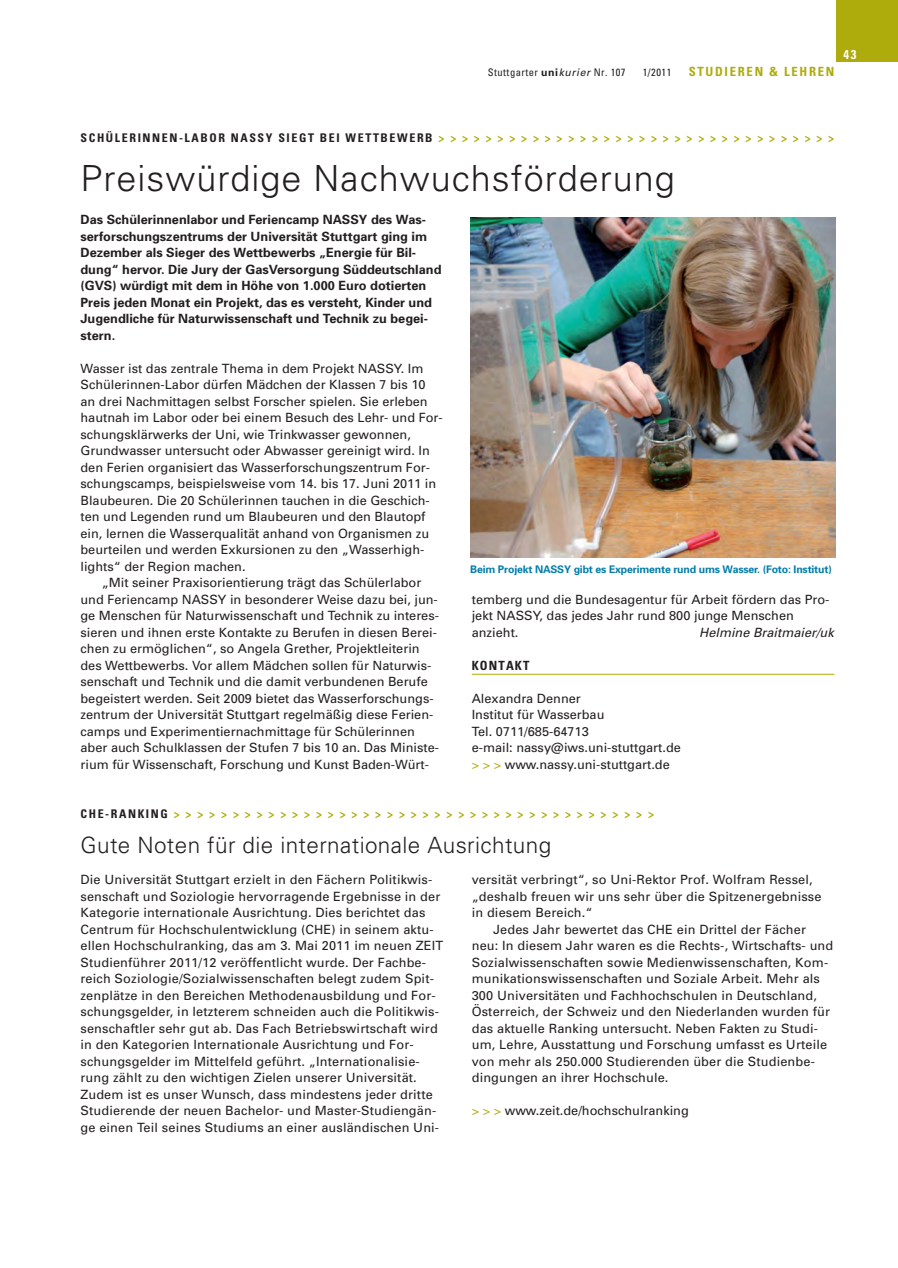
<style>
.page{position:relative;width:898px;height:1268px;background:#fff}
.page>*{position:absolute;margin:0;border:0;box-sizing:border-box;transform-origin:0 0}
.t1{font:300 36px "Univers";letter-spacing:.03em;color:#231f20}
.t2{font:300 22.5px "Univers";letter-spacing:.015em;color:#231f20}
.t3{font:12.75px/16.5px "Univers";color:#231f20}
.t4{font:700 12.75px/16.5px "Univers";color:#231f20}
.t5{font:italic 12.75px "Univers";color:#231f20}
.t6{font:700 condensed 12.75px "Univers";letter-spacing:.135em;color:#aeac0c}
.t7{font:700 condensed 12.75px "Univers";letter-spacing:.09em;color:#231f20}
.t8{font:700 condensed 12.75px "Univers";color:#fff}
.t9{font:700 condensed 12px "Univers";letter-spacing:.135em;color:#231f20}
.t10{font:700 condensed 12px "Univers";letter-spacing:.135em;color:#aeac0c}
.t11{font:700 10.5px "Univers";letter-spacing:-.015em;color:#027daa}
.t12{font:condensed 10.5px "Univers";letter-spacing:.045em;color:#231f20}
.s1{font-weight:700;font-stretch:normal}
.s2{font-style:italic;font-stretch:normal}
.s3{color:#aeac0c}
.s4{color:#231f20}
</style>
<div class="page">
<img style="left:470px;top:0;width:428px;height:675px">
<p class="t12" style="left:488px;top:66px;width:139px">Stuttgarter <span class="s1">uni</span><span class="s2">kurier</span> Nr. 107</p>
<p class="t12" style="left:643px;top:66px;width:30px">1/2011</p>
<p class="t6" style="left:689px;top:64px;width:147px">STUDIEREN &amp; LEHREN</p>
<p class="t8" style="left:843px;top:47px;width:15px">43</p>
<p class="t9" style="left:81px;top:130px;width:755px">SCHÜLERINNEN-LABOR NASSY SIEGT BEI WETTBEWERB <span class="s3">&gt; &gt; &gt; &gt; &gt; &gt; &gt; &gt; &gt; &gt; &gt; &gt; &gt; &gt; &gt; &gt; &gt; &gt; &gt; &gt; &gt; &gt; &gt; &gt; &gt; &gt; &gt; &gt; &gt; &gt; &gt; &gt; &gt; &gt;</span></p>
<h1 class="t1" style="left:81px;top:165px;width:596px">Preiswürdige Nachwuchsförderung</h1>
<p class="t4" style="left:81px;top:212px;width:362px">Das Schülerinnenlabor und Feriencamp NASSY des Was&shy;serforschungszentrums der Universität Stuttgart ging im Dezember als Sieger des Wettbewerbs „Energie für Bil&shy;dung“ hervor. Die Jury der GasVersorgung Süddeutschland (GVS) würdigt mit dem in Höhe von 1.000 Euro dotierten Preis jeden Monat ein Projekt, das es versteht, Kinder und Jugendliche für Naturwissenschaft und Technik zu begei&shy;stern.</p>
<p class="t3" style="left:81px;top:361px;width:344px">Wasser ist das zentrale Thema in dem Projekt NASSY. Im</p>
<p class="t3" style="left:81px;top:377px;width:347px">Schülerinnen-Labor dürfen Mädchen der Klassen 7 bis 10</p>
<p class="t3" style="left:81px;top:394px;width:349px">an drei Nachmittagen selbst Forscher spielen. Sie erleben</p>
<p class="t3" style="left:81px;top:410px;width:364px">hautnah im Labor oder bei einem Besuch des Lehr- und For-</p>
<p class="t3" style="left:81px;top:427px;width:332px">schungsklärwerks der Uni, wie Trinkwasser gewonnen,</p>
<p class="t3" style="left:81px;top:443px;width:351px">Grundwasser untersucht oder Abwasser gereinigt wird. In</p>
<p class="t3" style="left:81px;top:460px;width:351px">den Ferien organisiert das Wasserforschungszentrum For-</p>
<p class="t3" style="left:81px;top:476px;width:357px">schungscamps, beispielsweise vom 14. bis 17. Juni 2011 in</p>
<p class="t3" style="left:81px;top:493px;width:351px">Blaubeuren. Die 20 Schülerinnen tauchen in die Geschich-</p>
<p class="t3" style="left:81px;top:509px;width:347px">ten und Legenden rund um Blaubeuren und den Blautopf</p>
<p class="t3" style="left:81px;top:526px;width:350px">ein, lernen die Wasserqualität anhand von Organismen zu</p>
<p class="t3" style="left:81px;top:542px;width:345px">beurteilen und werden Exkursionen zu den „Wasserhigh-</p>
<p class="t3" style="left:81px;top:559px;width:167px">lights“ der Region machen.</p>
<p class="t3" style="left:102px;top:575px;width:321px">„Mit seiner Praxisorientierung trägt das Schülerlabor</p>
<p class="t3" style="left:81px;top:592px;width:359px">und Feriencamp NASSY in besonderer Weise dazu bei, jun-</p>
<p class="t3" style="left:81px;top:608px;width:360px">ge Menschen für Naturwissenschaft und Technik zu interes-</p>
<p class="t3" style="left:81px;top:625px;width:358px">sieren und ihnen erste Kontakte zu Berufen in diesen Berei-</p>
<p class="t3" style="left:81px;top:641px;width:341px">chen zu ermöglichen“, so Angela Grether, Projektleiterin</p>
<p class="t3" style="left:81px;top:658px;width:352px">des Wettbewerbs. Vor allem Mädchen sollen für Naturwis-</p>
<p class="t3" style="left:81px;top:674px;width:349px">senschaft und Technik und die damit verbundenen Berufe</p>
<p class="t3" style="left:81px;top:691px;width:355px">begeistert werden. Seit 2009 bietet das Wasserforschungs-</p>
<p class="t3" style="left:81px;top:707px;width:354px">zentrum der Universität Stuttgart regelmäßig diese Ferien-</p>
<p class="t3" style="left:81px;top:724px;width:336px">camps und Experimentiernachmittage für Schülerinnen</p>
<p class="t3" style="left:81px;top:740px;width:360px">aber auch Schulklassen der Stufen 7 bis 10 an. Das Ministe-</p>
<p class="t3" style="left:81px;top:757px;width:350px">rium für Wissenschaft, Forschung und Kunst Baden-Würt-</p>
<p class="t11" style="left:470px;top:565px;width:363px">Beim Projekt NASSY gibt es Experimente rund ums Wasser. (Foto: Institut)</p>
<p class="t3" style="left:472px;top:592px;width:359px">temberg und die Bundesagentur für Arbeit fördern das Pro&shy;jekt NASSY, das jedes Jahr rund 800 junge Menschen anzieht.</p>
<p class="t5" style="left:699px;top:627px;width:136px">Helmine Braitmaier/uk</p>
<p class="t7" style="left:472px;top:658px;width:59px">KONTAKT</p>
<p class="t3" style="left:472px;top:691px;width:211px">Alexandra Denner<br>Institut für Wasserbau<br>Tel. 0711/685-64713<br>e-mail: nassy@iws.uni-stuttgart.de <span class="s3">&gt; &gt; &gt;</span> www.nassy.uni-stuttgart.de</p>
<p class="t10" style="left:81px;top:807px;width:575px"><span class="s4">CHE-RANKING</span> &gt;&gt;&gt;&gt;&gt;&gt;&gt;&gt;&gt;&gt;&gt;&gt;&gt;&gt;&gt;&gt;&gt;&gt;&gt;&gt;&gt;&gt;&gt;&gt;&gt;&gt;&gt;&gt;&gt;&gt;&gt;&gt;&gt;&gt;&gt;&gt;&gt;&gt;&gt;&gt;&gt;</p>
<h2 class="t2" style="left:81px;top:837px;width:472px">Gute Noten für die internationale Ausrichtung</h2>
<p class="t3" style="left:81px;top:872px;width:364px">Die Universität Stuttgart erzielt in den Fächern Politikwis&shy;senschaft und Soziologie hervorragende Ergebnisse in der Kategorie internationale Ausrichtung. Dies berichtet das Centrum für Hochschulentwicklung (CHE) in seinem aktu&shy;ellen Hochschulranking, das am 3. Mai 2011 im neuen ZEIT Studienführer 2011/12 veröffentlicht wurde. Der Fachbe&shy;reich Soziologie/Sozialwissenschaften belegt zudem Spit&shy;zenplätze in den Bereichen Methodenausbildung und For&shy;schungsgelder, in letzterem schneiden auch die Politikwis&shy;senschaftler sehr gut ab. Das Fach Betriebswirtschaft wird in den Kategorien Internationale Ausrichtung und For&shy;schungsgelder im Mittelfeld geführt. „Internationalisie&shy;rung zählt zu den wichtigen Zielen unserer Universität.<br>Zudem ist es unser Wunsch, dass mindestens jeder dritte Studierende der neuen Bachelor- und Master-Studiengän&shy;ge einen Teil seines Studiums an einer ausländischen Uni-</p>
<p class="t3" style="left:472px;top:872px;width:351px">versität verbringt“, so Uni-Rektor Prof. Wolfram Ressel, „deshalb freuen wir uns sehr über die Spitzenergebnisse in diesem Bereich.“</p>
<p class="t3" style="left:472px;top:922px;width:363px;text-indent:21px">Jedes Jahr bewertet das CHE ein Drittel der Fächer neu: In diesem Jahr waren es die Rechts-, Wirtschafts- und Sozialwissenschaften sowie Medienwissenschaften, Kom&shy;munikationswissenschaften und Soziale Arbeit. Mehr als 300 Universitäten und Fachhochschulen in Deutschland, Österreich, der Schweiz und den Niederlanden wurden für das aktuelle Ranking untersucht. Neben Fakten zu Studi&shy;um, Lehre, Ausstattung und Forschung umfasst es Urteile von mehr als 250.000 Studierenden über die Studienbe&shy;dingungen an ihrer Hochschule.</p>
<p class="t3" style="left:472px;top:1103px;width:219px"><span class="s3">&gt; &gt; &gt;</span> www.zeit.de/hochschulranking</p>
</div>
